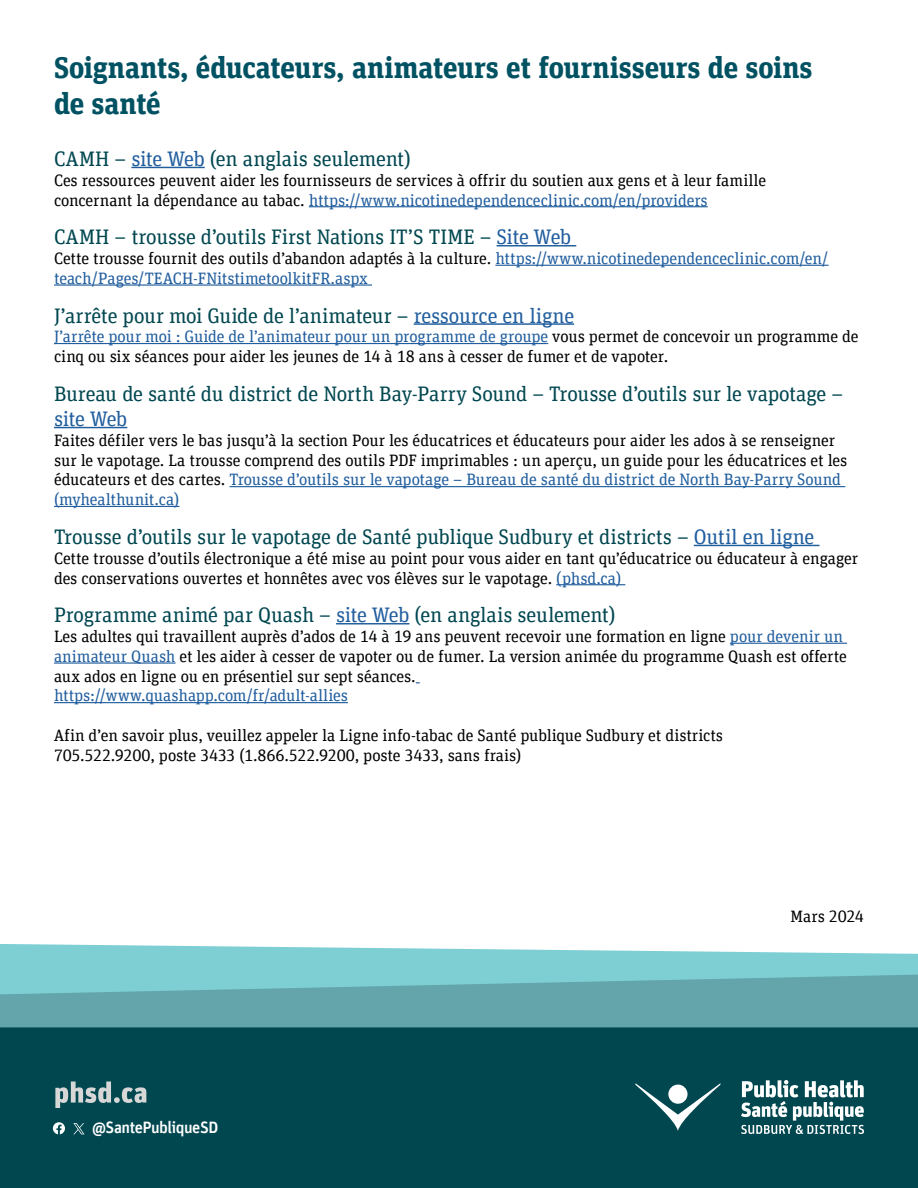
<style>
.page{position:relative;width:918px;height:1188px;background:#fff}
.page>*{position:absolute;margin:0;border:0;box-sizing:border-box;transform-origin:0 0}
.t1{font:700 30px/36px "Unit Slab Pro";letter-spacing:-.005em;color:#005262}
.t2{font:21px/25.2px "Unit Slab Pro";letter-spacing:-.01em;color:#004750}
.Paragraph{font:16.5px/19.8px "Unit Slab Pro";letter-spacing:-.005em;color:#000}
.Paragraph-2{font:16.5px/19.8px "Unit Slab Pro";letter-spacing:-.005em;color:#215e9e}
.t3{font:500 16.5px "Unit Pro";letter-spacing:-.03em;color:#fff}
.date{font:16.5px "Unit Slab Pro";letter-spacing:-.01em;color:#000}
.s1{color:#215e9e}
.s2{color:#000}
</style>
<div class="page">
<div style="left:0;top:1026px;width:918px;height:162px;background:#004750"></div>
<svg style="left:635px;top:1083px;width:85px;height:48px"></svg>
<div style="left:668px;top:1085px;width:20px;height:19px;background:#fff;border-radius:50%"></div>
<svg style="left:741px;top:1080px;width:123px;height:54px"></svg>
<hr style="left:131px;top:167px;width:74px;height:1px;background:#215e9e">
<hr style="left:309px;top:206px;width:399px;height:1px;background:#215e9e">
<hr style="left:497px;top:245px;width:79px;height:1px;background:#215e9e">
<hr style="left:495px;top:265px;width:334px;height:1px;background:#215e9e">
<hr style="left:54px;top:284px;width:318px;height:2px;background:#215e9e">
<hr style="left:414px;top:323px;width:160px;height:2px;background:#215e9e">
<hr style="left:54px;top:343px;width:494px;height:1px;background:#215e9e">
<hr style="left:54px;top:427px;width:73px;height:1px;background:#215e9e">
<hr style="left:229px;top:486px;width:616px;height:1px;background:#215e9e">
<hr style="left:54px;top:506px;width:125px;height:1px;background:#215e9e">
<hr style="left:694px;top:545px;width:125px;height:1px;background:#215e9e">
<hr style="left:556px;top:584px;width:69px;height:1px;background:#215e9e">
<hr style="left:336px;top:623px;width:73px;height:1px;background:#215e9e">
<hr style="left:730px;top:643px;width:117px;height:1px;background:#215e9e">
<hr style="left:54px;top:662px;width:122px;height:2px;background:#215e9e">
<hr style="left:54px;top:702px;width:294px;height:1px;background:#215e9e">
<svg style="left:55px;top:1082px;width:91px;height:26px"></svg>
<svg style="left:53px;top:1122px;width:12px;height:12px"></svg>
<svg style="left:73px;top:1123px;width:11px;height:11px"></svg>
<svg style="left:0;top:944px;width:918px;height:31px;background:#92d6da"></svg>
<svg style="left:0;top:975px;width:918px;height:52px;background:#67acb1"></svg>
<h2 class="t1" style="left:54px;top:48px;width:760px">Soignants, éducateurs, animateurs et fournisseurs de soins de santé</h2>
<h3 class="t2" style="left:54px;top:145px;width:358px">CAMH – <span class="s1">site Web</span> (en anglais seulement)</h3>
<p class="Paragraph" style="left:54px;top:170px;width:714px">Ces ressources peuvent aider les fournisseurs de services à offrir du soutien aux gens et à leur famille concernant la dépendance au tabac. <span class="s1">https://www.nicotinedependenceclinic.com/en/providers</span></p>
<h3 class="t2" style="left:54px;top:224px;width:519px">CAMH – trousse d’outils First Nations IT’S TIME – <span class="s1">Site Web</span></h3>
<p class="Paragraph-2" style="left:54px;top:248px;width:776px"><span class="s2">Cette trousse fournit des outils d’abandon adaptés à la culture.</span> https://www.nicotinedependenceclinic.com/en/ teach/Pages/TEACH-FNitstimetoolkitFR.aspx</p>
<h3 class="t2" style="left:54px;top:302px;width:522px">J’arrête pour moi Guide de l’animateur – <span class="s1">ressource en ligne</span></h3>
<p class="Paragraph" style="left:54px;top:326px;width:806px"><span class="s1">J’arrête pour moi : Guide de l’animateur pour un programme de groupe</span> vous permet de concevoir un programme de cinq ou six séances pour aider les jeunes de 14 à 18 ans à cesser de fumer et de vapoter.</p>
<h3 class="t2" style="left:54px;top:380px;width:791px">Bureau de santé du district de North Bay-Parry Sound – Trousse d’outils sur le vapotage – <span class="s1">site Web</span></h3>
<p class="Paragraph" style="left:54px;top:430px;width:795px">Faites défiler vers le bas jusqu’à la section Pour les éducatrices et éducateurs pour aider les ados à se renseigner sur le vapotage. La trousse comprend des outils PDF imprimables : un aperçu, un guide pour les éducatrices et les éducateurs et des cartes. <span class="s1">Trousse d’outils sur le vapotage – Bureau de santé du district de North Bay-Parry Sound (myhealthunit.ca)</span></p>
<h3 class="t2" style="left:54px;top:523px;width:762px">Trousse d’outils sur le vapotage de Santé publique Sudbury et districts – <span class="s1">Outil en ligne</span></h3>
<p class="Paragraph" style="left:54px;top:548px;width:806px">Cette trousse d’outils électronique a été mise au point pour vous aider en tant qu’éducatrice ou éducateur à engager des conservations ouvertes et honnêtes avec vos élèves sur le vapotage. <span class="s1">(phsd.ca)</span></p>
<h3 class="t2" style="left:54px;top:602px;width:563px">Programme animé par Quash – <span class="s1">site Web</span> (en anglais seulement)</h3>
<p class="Paragraph" style="left:54px;top:626px;width:794px">Les adultes qui travaillent auprès d’ados de 14 à 19 ans peuvent recevoir une formation en ligne <span class="s1">pour devenir un animateur Quash</span> et les aider à cesser de vapoter ou de fumer. La version animée du programme Quash est offerte aux ados en ligne ou en présentiel sur sept séances.<br><span class="s1">https://www.quashapp.com/fr/adult-allies</span></p>
<p class="Paragraph" style="left:54px;top:725px;width:671px">Afin d’en savoir plus, veuillez appeler la Ligne info-tabac de Santé publique Sudbury et districts<br>705.522.9200, poste 3433 (1.866.522.9200, poste 3433, sans frais)</p>
<p class="t3" style="left:92px;top:1116px;width:128px">@SantePubliqueSD</p>
<p class="date" style="left:791px;top:906px;width:75px">Mars 2024</p>
</div>
